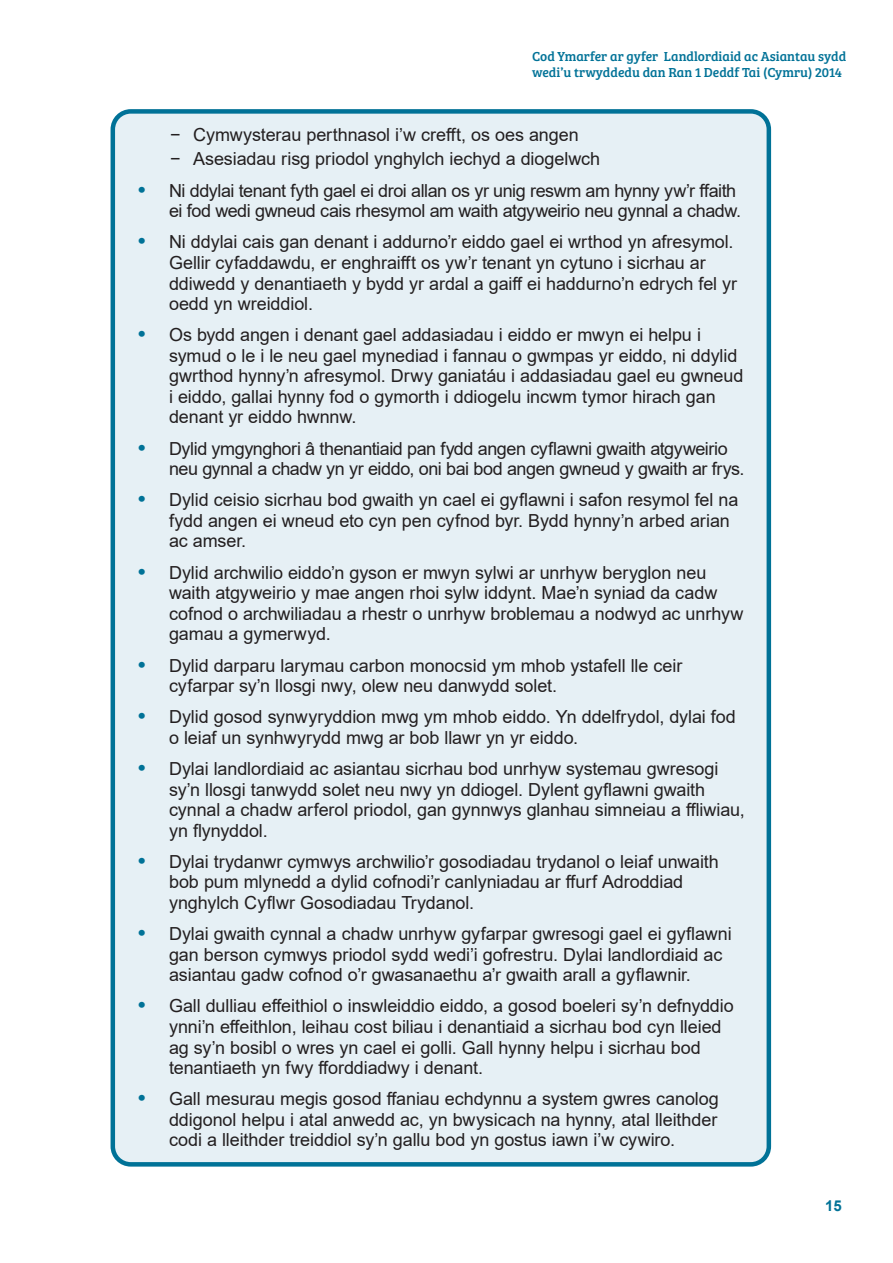
<style>
.page{position:relative;width:893px;height:1263px;background:#fff}
.page>*{position:absolute;margin:0;border:0;box-sizing:border-box;transform-origin:0 0}
.Best_practice_box_te{font:18px/20.5px "Arial";letter-spacing:-.005em;color:#231f20}
.Best_practice_box_te-2{font:18px/20.5px "Arial";letter-spacing:-.025em;color:#231f20;text-align:right}
.t1{font:700 15px "Arial";color:#007297}
.t2{font:13.5px/16.2px "Bree Serif";color:#007297}
.s1{font-weight:700;font-size:21px;color:#007297}
</style>
<div class="page">
<div style="left:113px;top:111px;width:656px;height:1053px;background:#e6f0f5;border-radius:18px"></div>
<div style="left:111px;top:109px;width:660px;height:1057px;border:4px solid #007297;border-radius:18px"></div>
<p class="t2" style="left:532px;top:47px;width:316px">Cod Ymarfer ar gyfer Landlordiaid ac Asiantau sydd wedi’u trwyddedu dan Ran 1 Deddf Tai (Cymru) 2014</p>
<p class="Best_practice_box_te" style="left:170px;top:124px;width:410px">− Cymwysterau perthnasol i’w crefft, os oes angen</p>
<p class="Best_practice_box_te" style="left:170px;top:149px;width:432px">− Asesiadau risg priodol ynghylch iechyd a diogelwch</p>
<p class="Best_practice_box_te-2" style="left:138px;top:180px;width:604px"><span class="s1">•</span> Ni ddylai tenant fyth gael ei droi allan os yr unig reswm am hynny yw’r ffaith ei fod wedi gwneud cais rhesymol am waith atgyweirio neu gynnal a chadw.</p>
<p class="Best_practice_box_te" style="left:169px;top:232px;width:570px;text-indent:-31px"><span class="s1">•</span> Ni ddylai cais gan denant i addurno’r eiddo gael ei wrthod yn afresymol.<br>Gellir cyfaddawdu, er enghraifft os yw’r tenant yn cytuno i sicrhau ar ddiwedd y denantiaeth y bydd yr ardal a gaiff ei haddurno’n edrych fel yr oedd yn wreiddiol.</p>
<p class="Best_practice_box_te" style="left:169px;top:324px;width:576px;text-indent:-31px"><span class="s1">•</span> Os bydd angen i denant gael addasiadau i eiddo er mwyn ei helpu i symud o le i le neu gael mynediad i fannau o gwmpas yr eiddo, ni ddylid gwrthod hynny’n afresymol. Drwy ganiatáu i addasiadau gael eu gwneud i eiddo, gallai hynny fod o gymorth i ddiogelu incwm tymor hirach gan denant yr eiddo hwnnw.</p>
<p class="Best_practice_box_te-2" style="left:169px;top:438px;width:577px;text-align:left;text-indent:-31px"><span class="s1">•</span> Dylid ymgynghori â thenantiaid pan fydd angen cyflawni gwaith atgyweirio neu gynnal a chadw yn yr eiddo, oni bai bod angen gwneud y gwaith ar frys.</p>
<p class="Best_practice_box_te" style="left:169px;top:490px;width:571px;text-indent:-31px"><span class="s1">•</span> Dylid ceisio sicrhau bod gwaith yn cael ei gyflawni i safon resymol fel na fydd angen ei wneud eto cyn pen cyfnod byr. Bydd hynny’n arbed arian ac amser.</p>
<p class="Best_practice_box_te" style="left:169px;top:562px;width:576px;text-indent:-31px"><span class="s1">•</span> Dylid archwilio eiddo’n gyson er mwyn sylwi ar unrhyw beryglon neu waith atgyweirio y mae angen rhoi sylw iddynt. Mae’n syniad da cadw cofnod o archwiliadau a rhestr o unrhyw broblemau a nodwyd ac unrhyw gamau a gymerwyd.</p>
<p class="Best_practice_box_te" style="left:169px;top:655px;width:515px;text-indent:-31px"><span class="s1">•</span> Dylid darparu larymau carbon monocsid ym mhob ystafell lle ceir cyfarpar sy’n llosgi nwy, olew neu danwydd solet.</p>
<p class="Best_practice_box_te" style="left:169px;top:706px;width:568px;text-indent:-31px"><span class="s1">•</span> Dylid gosod synwyryddion mwg ym mhob eiddo. Yn ddelfrydol, dylai fod o leiaf un synhwyrydd mwg ar bob llawr yn yr eiddo.</p>
<p class="Best_practice_box_te" style="left:169px;top:758px;width:577px;text-indent:-31px"><span class="s1">•</span> Dylai landlordiaid ac asiantau sicrhau bod unrhyw systemau gwresogi sy’n llosgi tanwydd solet neu nwy yn ddiogel. Dylent gyflawni gwaith cynnal a chadw arferol priodol, gan gynnwys glanhau simneiau a ffliwiau, yn flynyddol.</p>
<p class="Best_practice_box_te" style="left:169px;top:851px;width:551px;text-indent:-31px"><span class="s1">•</span> Dylai trydanwr cymwys archwilio’r gosodiadau trydanol o leiaf unwaith bob pum mlynedd a dylid cofnodi’r canlyniadau ar ffurf Adroddiad ynghylch Cyflwr Gosodiadau Trydanol.</p>
<p class="Best_practice_box_te" style="left:169px;top:923px;width:564px;text-indent:-31px"><span class="s1">•</span> Dylai gwaith cynnal a chadw unrhyw gyfarpar gwresogi gael ei gyflawni gan berson cymwys priodol sydd wedi’i gofrestru. Dylai landlordiaid ac asiantau gadw cofnod o’r gwasanaethu a’r gwaith arall a gyflawnir.</p>
<p class="Best_practice_box_te" style="left:169px;top:996px;width:566px;text-indent:-31px"><span class="s1">•</span> Gall dulliau effeithiol o inswleiddio eiddo, a gosod boeleri sy’n defnyddio ynni’n effeithlon, leihau cost biliau i denantiaid a sicrhau bod cyn lleied ag sy’n bosibl o wres yn cael ei golli. Gall hynny helpu i sicrhau bod tenantiaeth yn fwy fforddiadwy i denant.</p>
<p class="Best_practice_box_te" style="left:169px;top:1088px;width:551px;text-align:justify;text-indent:-31px"><span class="s1">•</span> Gall mesurau megis gosod ffaniau echdynnu a system gwres canolog ddigonol helpu i atal anwedd ac, yn bwysicach na hynny, atal lleithder codi a lleithder treiddiol sy’n gallu bod yn gostus iawn i’w cywiro.</p>
<p class="t1" style="left:825px;top:1195px;width:18px">15</p>
</div>
